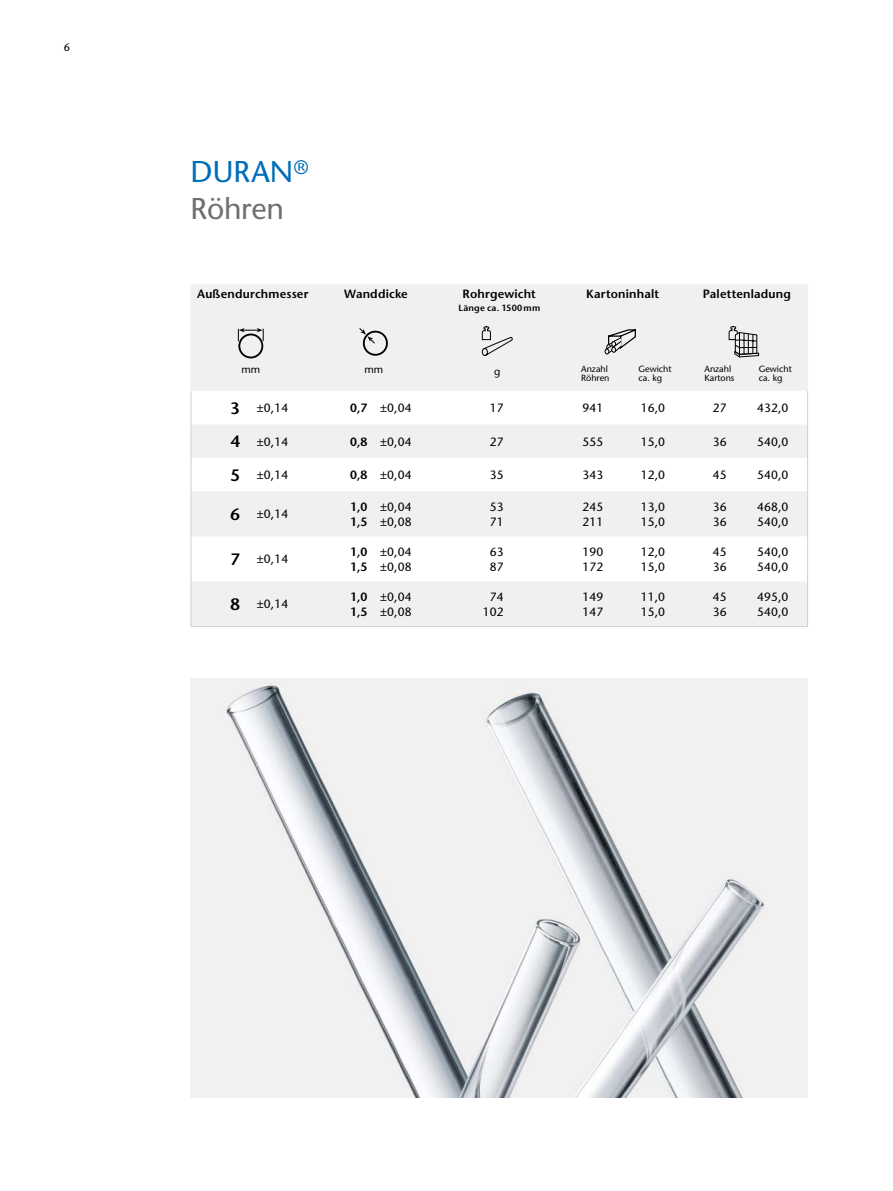
<style>
.page{position:relative;width:893px;height:1191px;background:#fff}
.page>*{position:absolute;margin:0;border:0;box-sizing:border-box;transform-origin:0 0}
.t1{font:500 30px/37.5px "Stone Sans Std";letter-spacing:-.005em;color:#6f6f6e}
.t2{font:500 12px/15px "Stone Sans Std";letter-spacing:.01em;color:#000}
.t3{font:600 12px/15px "Stone Sans Std";letter-spacing:.015em;color:#000}
.t4{font:500 10.8px "Stone Sans Std";color:#000}
.t5{font:500 10.5px "Stone Sans Std";color:#000}
.t6{font:500 9px/9px "Stone Sans Std";color:#000}
.t7{font:600 9px "Stone Sans Std";letter-spacing:.025em;color:#000}
.s1{color:#006db8}
.s2{font-weight:600;font-size:16.5px}
.s3{font-weight:600}
</style>
<div class="page">
<svg style="left:192px;top:285px;width:615px;height:341px;fill:#f0f0f0"></svg>
<hr style="left:191px;top:318px;width:62px;height:1px;background:#f0f0f0">
<hr style="left:253px;top:318px;width:61px;height:1px;background:#f0f0f0">
<hr style="left:314px;top:318px;width:62px;height:1px;background:#f0f0f0">
<hr style="left:376px;top:318px;width:62px;height:1px;background:#f0f0f0">
<hr style="left:438px;top:318px;width:123px;height:1px;background:#f0f0f0">
<hr style="left:561px;top:318px;width:62px;height:1px;background:#f0f0f0">
<hr style="left:623px;top:318px;width:61px;height:1px;background:#f0f0f0">
<hr style="left:684px;top:318px;width:62px;height:1px;background:#f0f0f0">
<hr style="left:746px;top:318px;width:62px;height:1px;background:#f0f0f0">
<hr style="left:191px;top:284px;width:62px;height:1px;background:#f0f0f0">
<hr style="left:191px;top:285px;width:1px;height:33px;background:#f0f0f0">
<hr style="left:253px;top:284px;width:61px;height:1px;background:#f0f0f0">
<hr style="left:314px;top:284px;width:62px;height:1px;background:#f0f0f0">
<hr style="left:376px;top:284px;width:62px;height:1px;background:#f0f0f0">
<hr style="left:438px;top:284px;width:123px;height:1px;background:#f0f0f0">
<hr style="left:561px;top:284px;width:62px;height:1px;background:#f0f0f0">
<hr style="left:623px;top:284px;width:61px;height:1px;background:#f0f0f0">
<hr style="left:684px;top:284px;width:62px;height:1px;background:#f0f0f0">
<hr style="left:746px;top:284px;width:62px;height:1px;background:#f0f0f0">
<hr style="left:807px;top:285px;width:1px;height:33px;background:#f0f0f0">
<hr style="left:191px;top:319px;width:1px;height:46px;background:#f0f0f0">
<hr style="left:807px;top:319px;width:1px;height:46px;background:#f0f0f0">
<svg style="left:191px;top:365px;width:1px;height:26px"></svg>
<svg style="left:807px;top:365px;width:1px;height:26px"></svg>
<hr style="left:191px;top:391px;width:1px;height:33px;background:#cfd0d0">
<hr style="left:807px;top:391px;width:1px;height:33px;background:#cfd0d0">
<hr style="left:191px;top:424px;width:1px;height:34px;background:#cfd0d0">
<hr style="left:807px;top:424px;width:1px;height:34px;background:#cfd0d0">
<hr style="left:191px;top:458px;width:1px;height:33px;background:#cfd0d0">
<hr style="left:807px;top:458px;width:1px;height:33px;background:#cfd0d0">
<hr style="left:191px;top:491px;width:1px;height:45px;background:#cfd0d0">
<hr style="left:807px;top:491px;width:1px;height:45px;background:#cfd0d0">
<hr style="left:191px;top:536px;width:1px;height:45px;background:#cfd0d0">
<hr style="left:807px;top:536px;width:1px;height:45px;background:#cfd0d0">
<hr style="left:191px;top:581px;width:1px;height:45px;background:#cfd0d0">
<hr style="left:807px;top:581px;width:1px;height:45px;background:#cfd0d0">
<hr style="left:191px;top:626px;width:62px;height:1px;background:#cfd0d0">
<hr style="left:253px;top:626px;width:61px;height:1px;background:#cfd0d0">
<hr style="left:314px;top:626px;width:62px;height:1px;background:#cfd0d0">
<hr style="left:376px;top:626px;width:62px;height:1px;background:#cfd0d0">
<hr style="left:438px;top:626px;width:123px;height:1px;background:#cfd0d0">
<hr style="left:561px;top:626px;width:62px;height:1px;background:#cfd0d0">
<hr style="left:623px;top:626px;width:61px;height:1px;background:#cfd0d0">
<hr style="left:684px;top:626px;width:62px;height:1px;background:#cfd0d0">
<hr style="left:746px;top:626px;width:62px;height:1px;background:#cfd0d0">
<svg style="left:238px;top:328px;width:26px;height:13px"></svg>
<div style="left:238px;top:333px;width:25px;height:25px;border:2px solid #000;border-radius:50%"></div>
<svg style="left:359px;top:327px;width:32px;height:31px"></svg>
<svg style="left:482px;top:326px;width:31px;height:30px"></svg>
<svg style="left:605px;top:328px;width:32px;height:26px"></svg>
<svg style="left:728px;top:326px;width:31px;height:32px"></svg>
<img style="left:191px;top:678px;width:617px;height:419px">
<p class="t4" style="left:64px;top:40px;width:8px">6</p>
<h1 class="t1" style="left:191px;top:152px;width:119px"><span class="s1">DURAN</span><sup>®<br></sup>Röhren</h1>
<p class="t3" style="left:197px;top:286px;width:113px">Außendurchmesser</p>
<p class="t3" style="left:344px;top:286px;width:65px">Wanddicke</p>
<p class="t3" style="left:463px;top:286px;width:75px">Rohrgewicht</p>
<p class="t7" style="left:458px;top:303px;width:83px">Länge ca. 1500 mm</p>
<p class="t3" style="left:586px;top:286px;width:75px">Kartoninhalt</p>
<p class="t3" style="left:703px;top:286px;width:90px">Palettenladung</p>
<p class="t5" style="left:241px;top:363px;width:20px">mm</p>
<p class="t5" style="left:364px;top:363px;width:20px">mm</p>
<p class="t5" style="left:494px;top:365px;width:8px">g</p>
<p class="t6" style="left:581px;top:364px;width:30px">Anzahl<br>Röhren</p>
<p class="t6" style="left:639px;top:364px;width:35px">Gewicht ca. kg</p>
<p class="t6" style="left:704px;top:364px;width:31px">Anzahl<br>Kartons</p>
<p class="t6" style="left:759px;top:364px;width:35px">Gewicht ca. kg</p>
<p class="t2" style="left:230px;top:400px;width:59px"><span class="s2">3</span> ±0,14</p>
<p class="t2" style="left:350px;top:400px;width:63px"><span class="s3">0,7</span> ±0,04</p>
<p class="t2" style="left:490px;top:400px;width:15px">17</p>
<p class="t2" style="left:583px;top:400px;width:22px">941</p>
<p class="t2" style="left:641px;top:400px;width:26px">16,0</p>
<p class="t2" style="left:713px;top:400px;width:15px">27</p>
<p class="t2" style="left:757px;top:400px;width:33px">432,0</p>
<p class="t2" style="left:230px;top:434px;width:59px"><span class="s2">4</span> ±0,14</p>
<p class="t2" style="left:350px;top:434px;width:63px"><span class="s3">0,8</span> ±0,04</p>
<p class="t2" style="left:490px;top:434px;width:15px">27</p>
<p class="t2" style="left:583px;top:434px;width:22px">555</p>
<p class="t2" style="left:641px;top:434px;width:26px">15,0</p>
<p class="t2" style="left:713px;top:434px;width:15px">36</p>
<p class="t2" style="left:757px;top:434px;width:33px">540,0</p>
<p class="t2" style="left:230px;top:467px;width:59px"><span class="s2">5</span> ±0,14</p>
<p class="t2" style="left:350px;top:467px;width:63px"><span class="s3">0,8</span> ±0,04</p>
<p class="t2" style="left:490px;top:467px;width:15px">35</p>
<p class="t2" style="left:583px;top:467px;width:22px">343</p>
<p class="t2" style="left:641px;top:467px;width:26px">12,0</p>
<p class="t2" style="left:713px;top:467px;width:15px">45</p>
<p class="t2" style="left:757px;top:467px;width:33px">540,0</p>
<p class="t2" style="left:230px;top:506px;width:59px"><span class="s2">6</span> ±0,14</p>
<p class="t3" style="left:350px;top:499px;width:19px">1,0<br>1,5</p>
<p class="t2" style="left:380px;top:499px;width:33px">±0,04 ±0,08</p>
<p class="t2" style="left:490px;top:499px;width:15px">53<br>71</p>
<p class="t2" style="left:583px;top:499px;width:22px">245<br>211</p>
<p class="t2" style="left:641px;top:499px;width:26px">13,0<br>15,0</p>
<p class="t2" style="left:713px;top:499px;width:15px">36<br>36</p>
<p class="t2" style="left:757px;top:499px;width:33px">468,0<br>540,0</p>
<p class="t2" style="left:230px;top:551px;width:59px"><span class="s2">7</span> ±0,14</p>
<p class="t3" style="left:350px;top:544px;width:19px">1,0<br>1,5</p>
<p class="t2" style="left:380px;top:544px;width:33px">±0,04 ±0,08</p>
<p class="t2" style="left:490px;top:544px;width:15px">63<br>87</p>
<p class="t2" style="left:583px;top:544px;width:22px">190<br>172</p>
<p class="t2" style="left:641px;top:544px;width:26px">12,0<br>15,0</p>
<p class="t2" style="left:713px;top:544px;width:15px">45<br>36</p>
<p class="t2" style="left:757px;top:544px;width:33px">540,0<br>540,0</p>
<p class="t2" style="left:230px;top:597px;width:59px"><span class="s2">8</span> ±0,14</p>
<p class="t3" style="left:350px;top:589px;width:19px">1,0<br>1,5</p>
<p class="t2" style="left:380px;top:589px;width:33px">±0,04 ±0,08</p>
<p class="t2" style="left:483px;top:589px;width:22px;text-align:center">74<br>102</p>
<p class="t2" style="left:583px;top:589px;width:22px">149<br>147</p>
<p class="t2" style="left:641px;top:589px;width:26px">11,0<br>15,0</p>
<p class="t2" style="left:713px;top:589px;width:15px">45<br>36</p>
<p class="t2" style="left:757px;top:589px;width:33px">495,0<br>540,0</p>
</div>
